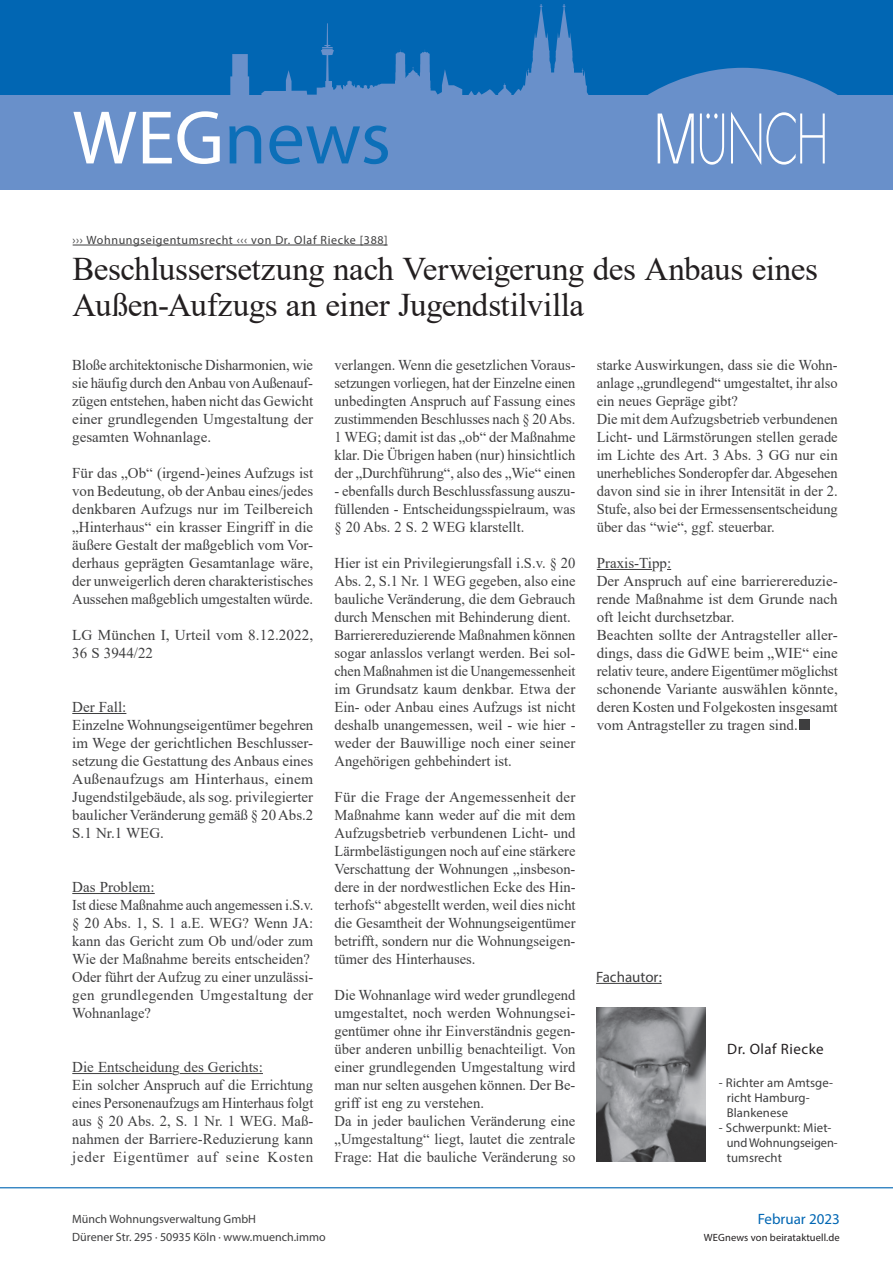
<style>
.page{position:relative;width:893px;height:1263px;background:#fff}
.page>*{position:absolute;margin:0;border:0;box-sizing:border-box;transform-origin:0 0}
.t1{font:76.5px "Myriad Pro";color:#0c6fb8}
.t2{font:33px/36px "Times New Roman";letter-spacing:-.01em;color:#231f20}
.t3{font:15px/18px "Times New Roman";color:#3e3e3f}
.t4{font:15px "Myriad Pro";letter-spacing:.03em;color:#231f20}
.t5{font:15px "Myriad Pro";color:#0166b3}
.t6{font:15px "Myriad Pro";color:#3e3e3f}
.t7{font:12.75px/15px "Myriad Pro";letter-spacing:.01em;color:#3e3e3f}
.t8{font:12px "Myriad Pro";color:#3e3e3f}
.t9{font:12px "Myriad Pro";letter-spacing:.05em;color:#3e3e3f}
.t10{font:10.5px "Myriad Pro";letter-spacing:.01em;color:#231f20}
.s1{color:#fff}
</style>
<div class="page">
<div style="left:0;top:95px;width:893px;height:95px;background:#6990ca"></div>
<hr style="left:0;top:1187px;width:893px;height:1px;background:#0166b3">
<div style="left:0;top:0;width:893px;height:95px;background:#0166b3"></div>
<svg style="left:221px;top:4px;width:372px;height:141px"></svg>
<svg style="left:648px;top:68px;width:189px;height:122px"></svg>
<img style="left:596px;top:1007px;width:110px;height:155px">
<hr style="left:596px;top:983px;width:66px;height:1px;background:#3e3e3f">
<hr style="left:72px;top:713px;width:54px;height:1px;background:#3e3e3f">
<hr style="left:72px;top:893px;width:83px;height:1px;background:#3e3e3f">
<hr style="left:72px;top:1073px;width:100px;height:1px;background:#3e3e3f">
<hr style="left:180px;top:1073px;width:83px;height:1px;background:#3e3e3f">
<hr style="left:73px;top:245px;width:315px;height:1px;background:#3e3e3f">
<hr style="left:597px;top:569px;width:55px;height:1px;background:#3e3e3f">
<div style="left:799px;top:719px;width:11px;height:11px;background:#3e3e3f"></div>
<h1 class="t1" style="left:72px;top:91px;width:320px"><span class="s1">WEG</span>news</h1>
<p class="t9" style="left:73px;top:232px;width:316px">››› Wohnungseigentumsrecht ‹‹‹ von Dr. Olaf Riecke [388]</p>
<h2 class="t2" style="left:72px;top:250px;width:747px">Beschlussersetzung nach Verweigerung des Anbaus eines<br>Außen-Aufzugs an einer Jugendstilvilla</h2>
<p class="t3" style="left:72px;top:355px;width:242px;text-align:justify">Bloße architektonische Disharmonien, wie sie häufig durch den Anbau von Außenauf&shy;zügen entstehen, haben nicht das Gewicht einer grundlegenden Umgestaltung der gesamten Wohnanlage.</p>
<p class="t3" style="left:72px;top:463px;width:242px;text-align:justify">Für das „Ob“ (irgend-)eines Aufzugs ist von Bedeutung, ob der Anbau eines/jedes denkbaren Aufzugs nur im Teilbereich „Hinterhaus“ ein krasser Eingriff in die äußere Gestalt der maßgeblich vom Vor&shy;derhaus geprägten Gesamtanlage wäre, der unweigerlich deren charakteristisches Aussehen maßgeblich umgestalten würde.</p>
<p class="t3" style="left:72px;top:625px;width:243px">LG München I, Urteil vom 8.12.2022,<br>36 S 3944/22</p>
<p class="t3" style="left:72px;top:697px;width:243px">Der Fall:<br>Einzelne Wohnungseigentümer begehren im Wege der gerichtlichen Beschlusser&shy;setzung die Gestattung des Anbaus eines<br>Außenaufzugs am Hinterhaus, einem<br>Jugendstilgebäude, als sog. privilegierter baulicher Veränderung gemäß § 20 Abs.2<br>S.1 Nr.1 WEG.</p>
<p class="t3" style="left:72px;top:877px;width:243px">Das Problem:<br>Ist diese Maßnahme auch angemessen i.S.v. § 20 Abs. 1, S. 1 a.E. WEG? Wenn JA: kann das Gericht zum Ob und/oder zum<br>Wie der Maßnahme bereits entscheiden?<br>Oder führt der Aufzug zu einer unzulässi&shy;gen grundlegenden Umgestaltung der<br>Wohnanlage?</p>
<p class="t3" style="left:72px;top:1057px;width:243px">Die Entscheidung des Gerichts:<br>Ein solcher Anspruch auf die Errichtung eines Personenaufzugs am Hinterhaus folgt aus § 20 Abs. 2, S. 1 Nr. 1 WEG. Maß&shy;nahmen der Barriere-Reduzierung kann jeder Eigentümer auf seine Kosten</p>
<p class="t3" style="left:334px;top:355px;width:243px;text-align:justify">verlangen. Wenn die gesetzlichen Voraus&shy;setzungen vorliegen, hat der Einzelne einen unbedingten Anspruch auf Fassung eines zustimmenden Beschlusses nach § 20 Abs.<br>1 WEG; damit ist das „ob“ der Maßnahme klar. Die Übrigen haben (nur) hinsichtlich der „Durchführung“, also des „Wie“ einen</p>
<p class="t3" style="left:334px;top:481px;width:242px;text-align:justify">- ebenfalls durch Beschlussfassung auszu&shy;füllenden - Entscheidungsspielraum, was § 20 Abs. 2 S. 2 WEG klarstellt.</p>
<p class="t3" style="left:334px;top:553px;width:243px">Hier ist ein Privilegierungsfall i.S.v. § 20<br>Abs. 2, S.1 Nr. 1 WEG gegeben, also eine bauliche Veränderung, die dem Gebrauch durch Menschen mit Behinderung dient.<br>Barrierereduzierende Maßnahmen können sogar anlasslos verlangt werden. Bei sol&shy;chen Maßnahmen ist die Unangemessenheit im Grundsatz kaum denkbar. Etwa der Ein- oder Anbau eines Aufzugs ist nicht deshalb unangemessen, weil - wie hier - weder der Bauwillige noch einer seiner Angehörigen gehbehindert ist.</p>
<p class="t3" style="left:334px;top:787px;width:243px;text-align:justify">Für die Frage der Angemessenheit der Maßnahme kann weder auf die mit dem Aufzugsbetrieb verbundenen Licht- und Lärmbelästigungen noch auf eine stärkere Verschattung der Wohnungen „insbeson&shy;dere in der nordwestlichen Ecke des Hin&shy;terhofs“ abgestellt werden, weil dies nicht die Gesamtheit der Wohnungseigentümer betrifft, sondern nur die Wohnungseigen&shy;tümer des Hinterhauses.</p>
<p class="t3" style="left:334px;top:985px;width:242px">Die Wohnanlage wird weder grundlegend umgestaltet, noch werden Wohnungsei&shy;gentümer ohne ihr Einverständnis gegen&shy;über anderen unbillig benachteiligt. Von einer grundlegenden Umgestaltung wird man nur selten ausgehen können. Der Be&shy;griff ist eng zu verstehen.<br>Da in jeder baulichen Veränderung eine „Umgestaltung“ liegt, lautet die zentrale Frage: Hat die bauliche Veränderung so</p>
<p class="t3" style="left:597px;top:355px;width:243px">starke Auswirkungen, dass sie die Wohn&shy;anlage „grundlegend“ umgestaltet, ihr also ein neues Gepräge gibt?<br>Die mit dem Aufzugsbetrieb verbundenen Licht- und Lärmstörungen stellen gerade im Lichte des Art. 3 Abs. 3 GG nur ein unerhebliches Sonderopfer dar. Abgesehen davon sind sie in ihrer Intensität in der 2.<br>Stufe, also bei der Ermessensentscheidung über das “wie“, ggf. steuerbar.</p>
<p class="t3" style="left:597px;top:553px;width:243px">Praxis-Tipp:<br>Der Anspruch auf eine barrierereduzie&shy;rende Maßnahme ist dem Grunde nach oft leicht durchsetzbar.<br>Beachten sollte der Antragsteller aller&shy;dings, dass die GdWE beim „WIE“ eine relativ teure, andere Eigentümer möglichst schonende Variante auswählen könnte, deren Kosten und Folgekosten insgesamt vom Antragsteller zu tragen sind.</p>
<p class="t6" style="left:596px;top:967px;width:67px">Fachautor:</p>
<p class="t4" style="left:727px;top:1039px;width:98px">Dr. Olaf Riecke</p>
<p class="t7" style="left:727px;top:1075px;width:108px;text-indent:-8px">- Richter am Amtsge&shy;richt Hamburg-<br>Blankenese</p>
<p class="t7" style="left:727px;top:1120px;width:112px;text-indent:-8px">- Schwerpunkt: Miet&shy;und Wohnungseigen&shy;tumsrecht</p>
<p class="t8" style="left:72px;top:1212px;width:185px">Münch Wohnungsverwaltung GmbH</p>
<p class="t5" style="left:758px;top:1209px;width:84px">Februar 2023</p>
<p class="t8" style="left:72px;top:1230px;width:255px">Dürener Str. 295 · 50935 Köln · www.muench.immo</p>
<p class="t10" style="left:704px;top:1231px;width:137px">WEGnews von beirataktuell.de</p>
</div>
